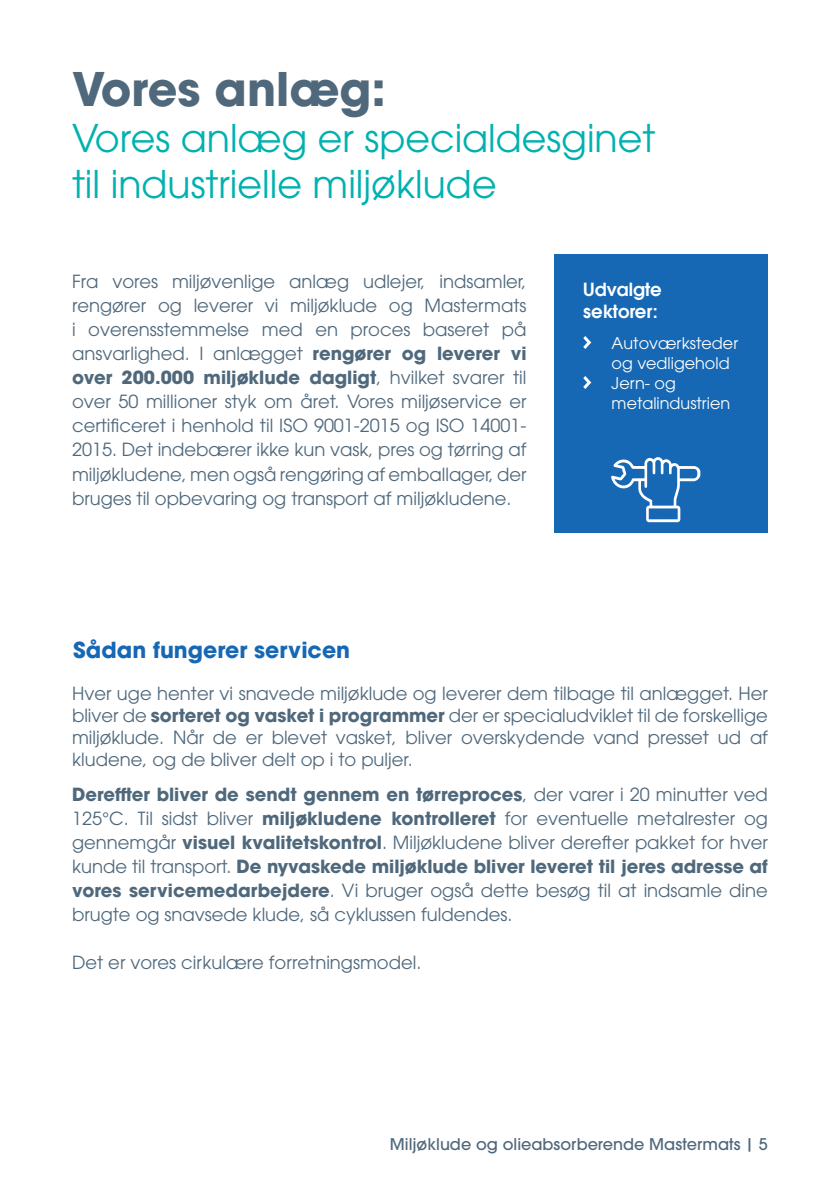
<style>
.page{position:relative;width:840px;height:1191px;background:#fff}
.page>*{position:absolute;margin:0;border:0;box-sizing:border-box;transform-origin:0 0}
.t1{font:700 46px "ITC Avant Garde Pro";color:#4f687b}
.t2{font:38px "ITC Avant Garde Pro";color:#00b1b0}
.t3{font:700 22px "ITC Avant Garde Pro";color:#1768b4}
.Style_de_paragraphe_1{font:18px/24px "ITC Avant Garde Pro";color:#4f687b;text-align:justify}
.text_courant{font:18px/22px "ITC Avant Garde Pro";color:#4f687b;text-align:justify}
.t4{font:600 18px/22px "ITC Avant Garde Pro";color:#fff}
.t5{font:16px/20px "ITC Avant Garde Pro";color:#fff}
.t6{font:500 16px "ITC Avant Garde Pro";color:#4f687b}
.s1{font-weight:700}
</style>
<div class="page">
<div style="left:554px;top:254px;width:213px;height:278px;background:#1768b4"></div>
<svg style="left:583px;top:336px;width:8px;height:13px"></svg>
<svg style="left:583px;top:376px;width:8px;height:13px"></svg>
<svg style="left:611px;top:457px;width:89px;height:65px"></svg>
<p class="t1" style="left:72px;top:58px;width:315px">Vores anlæg:</p>
<p class="t2" style="left:72px;top:115px;width:584px">Vores anlæg er specialdesginet</p>
<p class="t2" style="left:72px;top:161px;width:426px">til industrielle miljøklude</p>
<p class="Style_de_paragraphe_1" style="left:72px;top:270px;width:455px">Fra vores miljøvenlige anlæg udlejer, indsamler, rengører og leverer vi miljøklude og Mastermats i overensstemmelse med en proces baseret på ansvarlighed. I anlægget <span class="s1">rengører og leverer vi over 200.000 miljøklude dagligt</span>, hvilket svarer til over 50 millioner styk om året. Vores miljøservice er certificeret i henhold til ISO 9001-2015 og ISO 14001- 2015. Det indebærer ikke kun vask, pres og tørring af miljøkludene, men også rengøring af emballager, der bruges til opbevaring og transport af miljøkludene.</p>
<p class="t3" style="left:73px;top:635px;width:278px">Sådan fungerer servicen</p>
<p class="t4" style="left:583px;top:278px;width:80px">Udvalgte sektorer:</p>
<p class="t5" style="left:611px;top:333px;width:128px">Autoværksteder og vedligehold</p>
<p class="t5" style="left:611px;top:373px;width:120px">Jern- og metalindustrien</p>
<p class="text_courant" style="left:72px;top:682px;width:697px">Hver uge henter vi snavede miljøklude og leverer dem tilbage til anlægget. Her bliver de <span class="s1">sorteret og vasket i programmer</span> der er specialudviklet til de forskellige miljøklude. Når de er blevet vasket, bliver overskydende vand presset ud af kludene, og de bliver delt op i to puljer.</p>
<p class="Style_de_paragraphe_1" style="left:72px;top:782px;width:697px"><span class="s1">Dereffter bliver de sendt gennem en tørreproces</span>, der varer i 20 minutter ved 125°C. Til sidst bliver <span class="s1">miljøkludene kontrolleret</span> for eventuelle metalrester og gennemgår <span class="s1">visuel kvalitetskontrol</span>. Miljøkludene bliver derefter pakket for hver kunde til transport. <span class="s1">De nyvaskede miljøklude bliver leveret til jeres adresse af vores servicemedarbejdere</span>. Vi bruger også dette besøg til at indsamle dine brugte og snavsede klude, så cyklussen fuldendes.</p>
<p class="Style_de_paragraphe_1" style="left:72px;top:950px;width:350px">Det er vores cirkulære forretningsmodel.</p>
<p class="t6" style="left:390px;top:1133px;width:379px">Miljøklude og olieabsorberende Mastermats | 5</p>
</div>
